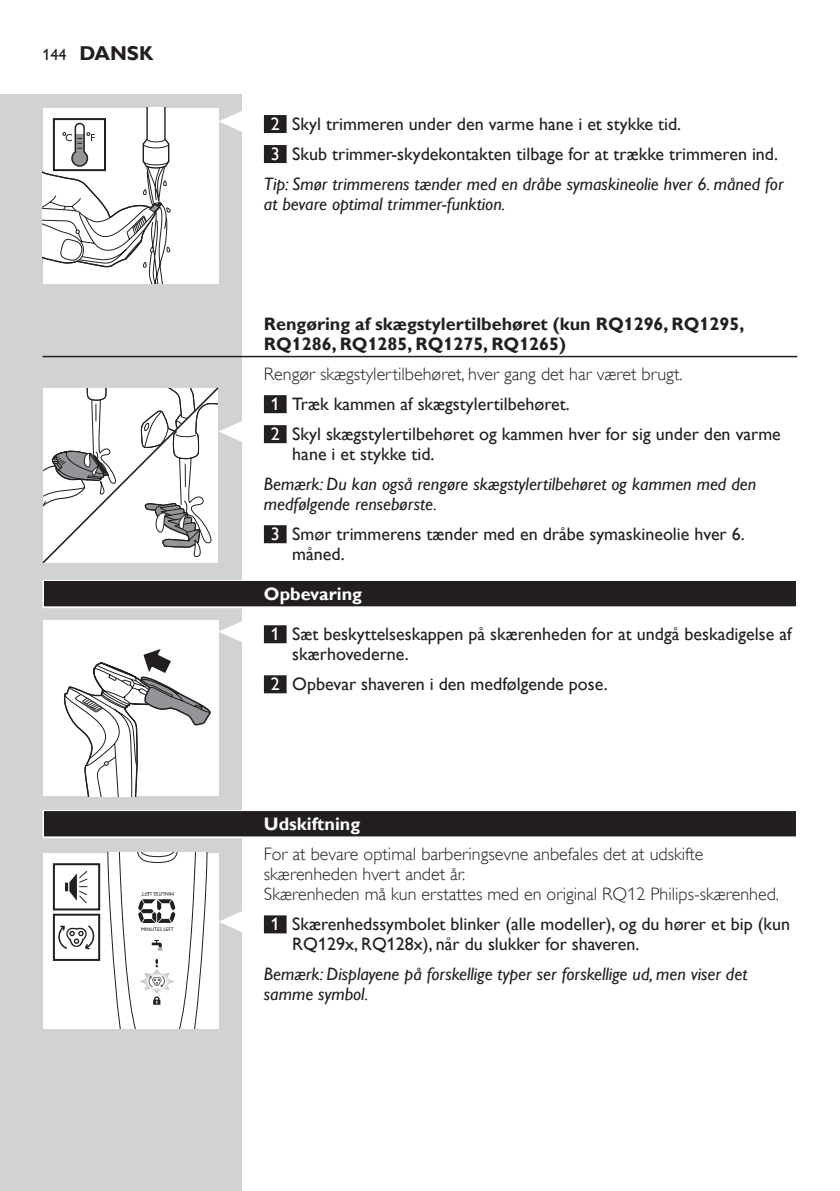
<style>
.page{position:relative;width:840px;height:1191px;background:#fff}
.page>*{position:absolute;margin:0;border:0;box-sizing:border-box;transform-origin:0 0}
.t1{font:700 20px "Gill Sans Alt One WGL";color:#231f20}
.t2{font:18px/20px "Gill Sans Alt One WGL";color:#231f20}
.t3{font:italic 18px/20px "Gill Sans Alt One WGL";color:#231f20}
.t4{font:18px/20px "Gill Sans Alt One WGL Light";color:#231f20}
.t5{font:700 18px/20px "Gill Sans Alt One WGL";color:#231f20}
.t6{font:700 18px "Gill Sans Alt One WGL";color:#fff}
.t7{font:5.2px "Gill Sans";color:#231f20}
.s1{font-weight:400;font-size:16px}
.s2{color:#fff}
</style>
<div class="page">
<div style="left:0;top:95px;width:241px;height:1096px;background:#d1d2d4"></div>
<div style="left:264px;top:115px;width:22px;height:18px;background:#231f20"></div>
<div style="left:264px;top:145px;width:22px;height:18px;background:#231f20"></div>
<hr style="left:43px;top:356px;width:754px;height:1px;background:#231f20">
<div style="left:264px;top:395px;width:22px;height:18px;background:#231f20"></div>
<div style="left:264px;top:425px;width:22px;height:18px;background:#231f20"></div>
<div style="left:264px;top:525px;width:22px;height:18px;background:#231f20"></div>
<div style="left:43px;top:580px;width:754px;height:28px;background:#b4b3b3"></div>
<div style="left:44px;top:581px;width:751px;height:25px;background:#231f20"></div>
<div style="left:264px;top:625px;width:22px;height:18px;background:#231f20"></div>
<div style="left:264px;top:675px;width:22px;height:18px;background:#231f20"></div>
<div style="left:43px;top:810px;width:754px;height:28px;background:#9e9c9d"></div>
<div style="left:44px;top:811px;width:751px;height:25px;background:#231f20"></div>
<div style="left:264px;top:915px;width:22px;height:18px;background:#231f20"></div>
<svg style="left:218px;top:110px;width:24px;height:23px"></svg>
<div style="left:43px;top:108px;width:175px;height:175px;background:#fff"></div>
<svg style="left:43px;top:108px;width:128px;height:175px"></svg>
<svg style="left:43px;top:387px;width:199px;height:176px;background:#e4e4e5"></svg>
<svg style="left:218px;top:620px;width:24px;height:23px"></svg>
<div style="left:43px;top:620px;width:175px;height:176px;background:#fff"></div>
<svg style="left:63px;top:648px;width:148px;height:148px"></svg>
<svg style="left:218px;top:910px;width:24px;height:23px"></svg>
<div style="left:43px;top:853px;width:175px;height:175px;background:#fff"></div>
<svg style="left:107px;top:853px;width:101px;height:175px"></svg>
<div style="left:53px;top:913px;width:47px;height:48px;background:#fff;border:2px solid #231f20"></div>
<div style="left:53px;top:863px;width:47px;height:47px;background:#fff;border:2px solid #231f20"></div>
<svg style="left:65px;top:882px;width:3px;height:10px"></svg>
<svg style="left:68px;top:871px;width:20px;height:32px"></svg>
<svg style="left:58px;top:925px;width:36px;height:24px"></svg>
<p class="t1" style="left:43px;top:40px;width:112px"><span class="s1">144</span> DANSK</p>
<p class="t7" style="left:174px;top:896px;width:34px;rotate:-180deg">MINUTES LEFT</p>
<p class="t7" style="left:141px;top:926px;width:34px">MINUTES LEFT</p>
<p class="t2" style="left:270px;top:114px;width:412px"><span class="s2">2</span> Skyl trimmeren under den varme hane i et stykke tid.</p>
<p class="t2" style="left:270px;top:144px;width:508px"><span class="s2">3</span> Skub trimmer-skydekontakten tilbage for at trække trimmeren ind.</p>
<p class="t3" style="left:264px;top:174px;width:521px">Tip: Smør trimmerens tænder med en dråbe symaskineolie hver 6. måned for</p>
<p class="t3" style="left:264px;top:194px;width:243px">at bevare optimal trimmer-funktion.</p>
<p class="t5" style="left:264px;top:314px;width:481px">Rengøring af skægstylertilbehøret (kun RQ1296, RQ1295,<br>RQ1286, RQ1285, RQ1275, RQ1265)</p>
<p class="t4" style="left:264px;top:364px;width:420px">Rengør skægstylertilbehøret, hver gang det har været brugt.</p>
<p class="t2" style="left:270px;top:389px;width:511px;line-height:30px"><span class="s2">1</span> Træk kammen af skægstylertilbehøret.<br><span class="s2">2</span> Skyl skægstylertilbehøret og kammen hver for sig under den varme</p>
<p class="t2" style="left:292px;top:444px;width:144px">hane i et stykke tid.</p>
<p class="t3" style="left:264px;top:474px;width:493px">Bemærk: Du kan også rengøre skægstylertilbehøret og kammen med den medfølgende rensebørste.</p>
<p class="t2" style="left:292px;top:524px;width:453px;text-indent:-22px"><span class="s2">3</span> Smør trimmerens tænder med en dråbe symaskineolie hver 6. måned.</p>
<p class="t6" style="left:264px;top:582px;width:100px">Opbevaring</p>
<p class="t2" style="left:292px;top:624px;width:500px;text-indent:-22px"><span class="s2">1</span> Sæt beskyttelseskappen på skærenheden for at undgå beskadigelse af skærhovederne.</p>
<p class="t2" style="left:270px;top:674px;width:338px"><span class="s2">2</span> Opbevar shaveren i den medfølgende pose.</p>
<p class="t6" style="left:264px;top:812px;width:98px">Udskiftning</p>
<p class="t4" style="left:264px;top:844px;width:516px">For at bevare optimal barberingsevne anbefales det at udskifte skærenheden hvert andet år.<br>Skærenheden må kun erstattes med en original RQ12 Philips-skærenhed.</p>
<p class="t2" style="left:292px;top:914px;width:499px;text-indent:-22px"><span class="s2">1</span> Skærenhedssymbolet blinker (alle modeller), og du hører et bip (kun<br>RQ129x, RQ128x), når du slukker for shaveren.</p>
<p class="t3" style="left:264px;top:964px;width:484px">Bemærk: Displayene på forskellige typer ser forskellige ud, men viser det samme symbol.</p>
</div>
